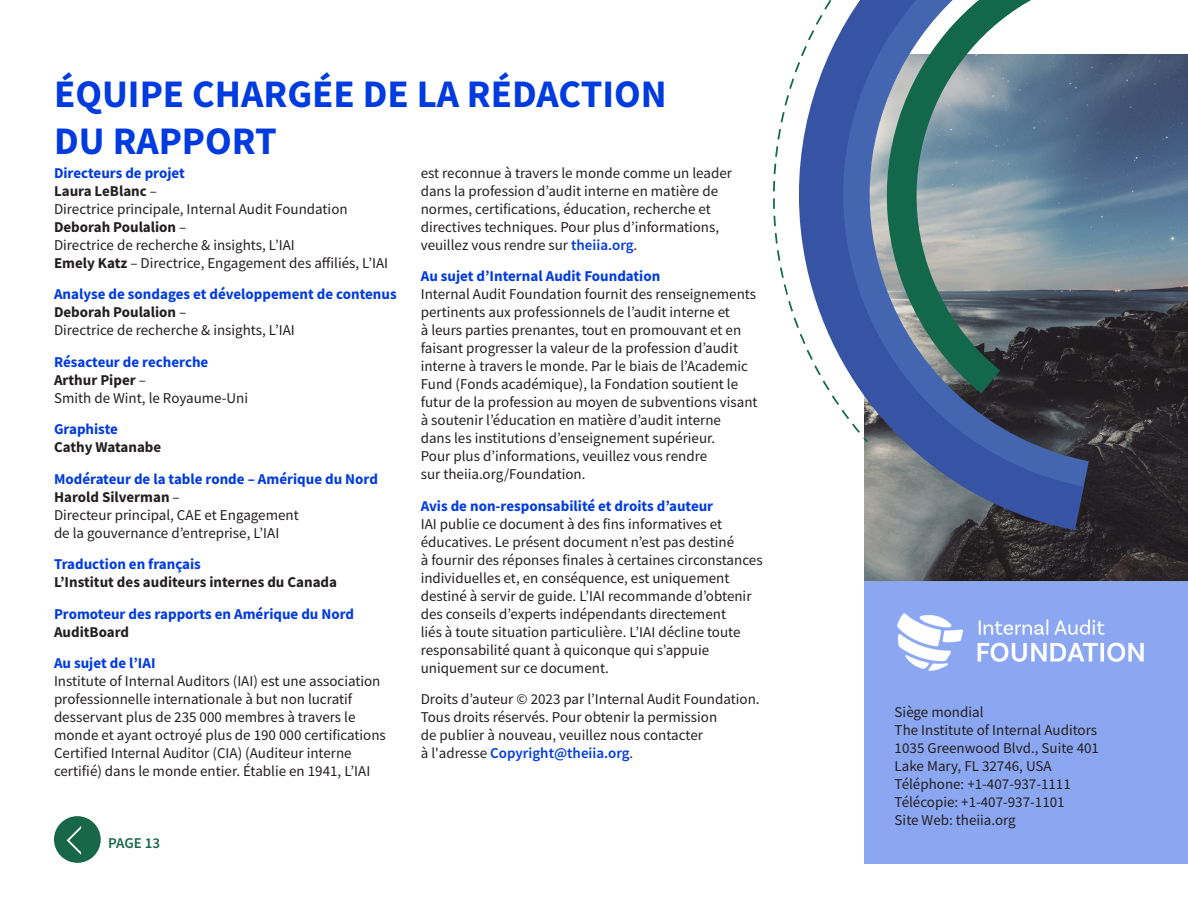
<style>
.page{position:relative;width:1188px;height:918px;background:#fff}
.page>*{position:absolute;margin:0;border:0;box-sizing:border-box;transform-origin:0 0}
.t1{font:58.5px "Asgalt";color:#fff}
.t2{font:700 39px/46.8px "Source Sans Pro";color:#003be0}
.t3{font:15px/18px "Source Sans Pro";color:#231f20}
.t4{font:700 15px/18px "Source Sans Pro";color:#003be0}
.t5{font:700 15px/18px "Source Sans Pro";color:#231f20}
.t6{font:600 15px "Source Sans Pro";letter-spacing:-.005em;color:#18674b}
.s1{font-weight:700;color:#003be0}
.s2{font-weight:700}
.s3{color:#231f20}
.s4{font-weight:400;color:#231f20}
.s5{color:#003be0}
.s6{font-weight:600;color:#003be0}
</style>
<div class="page">
<div style="left:864px;top:580px;width:324px;height:284px;background:#8ca7f1"></div>
<div style="left:54px;top:816px;width:47px;height:47px;background:#18674b;border-radius:50%"></div>
<img style="left:897px;top:613px;width:247px;height:58px">
<img style="left:864px;top:54px;width:324px;height:526px">
<svg style="left:787px;top:0;width:347px;height:560px"></svg>
<p class="t2" style="left:54px;top:70px;width:614px">ÉQUIPE CHARGÉE DE LA RÉDACTION<br>DU RAPPORT</p>
<p class="t3" style="left:54px;top:163px;width:336px"><span class="s1">Directeurs de projet<br></span><span class="s2">Laura LeBlanc</span> –<br>Directrice principale, Internal Audit Foundation <span class="s2">Deborah Poulalion</span> –<br>Directrice de recherche &amp; insights, L’IAI<br><span class="s2">Emely Katz</span> – Directrice, Engagement des affiliés, L’IAI</p>
<p class="t4" style="left:54px;top:285px;width:344px">Analyse de sondages et développement de contenus<br><span class="s3">Deborah Poulalion</span> <span class="s4">–<br>Directrice de recherche &amp; insights, L’IAI</span></p>
<p class="t3" style="left:54px;top:352px;width:196px"><span class="s1">Résacteur de recherche<br></span><span class="s2">Arthur Piper</span> –<br>Smith de Wint, le Royaume-Uni</p>
<p class="t5" style="left:54px;top:420px;width:109px"><span class="s5">Graphiste<br></span>Cathy Watanabe</p>
<p class="t3" style="left:54px;top:469px;width:325px"><span class="s1">Modérateur de la table ronde – Amérique du Nord </span><span class="s2">Harold Silverman</span> –<br>Directeur principal, CAE et Engagement<br>de la gouvernance d’entreprise, L’IAI</p>
<p class="t5" style="left:54px;top:555px;width:285px"><span class="s5">Traduction en français<br></span>L’Institut des auditeurs internes du Canada</p>
<p class="t4" style="left:54px;top:604px;width:302px">Promoteur des rapports en Amérique du Nord<br><span class="s3">AuditBoard</span></p>
<p class="t3" style="left:54px;top:654px;width:333px"><span class="s1">Au sujet de l’IAI<br></span>Institute of Internal Auditors (IAI) est une association professionnelle internationale à but non lucratif desservant plus de 235 000 membres à travers le monde et ayant octroyé plus de 190 000 certifications Certified Internal Auditor (CIA) (Auditeur interne certifié) dans le monde entier. Établie en 1941, L’IAI</p>
<p class="t3" style="left:421px;top:163px;width:313px">est reconnue à travers le monde comme un leader dans la profession d’audit interne en matière de normes, certifications, éducation, recherche et directives techniques. Pour plus d’informations, veuillez vous rendre sur <span class="s6">theiia.org</span>.</p>
<p class="t3" style="left:421px;top:267px;width:338px"><span class="s1">Au sujet d’Internal Audit Foundation<br></span>Internal Audit Foundation fournit des renseignements pertinents aux professionnels de l’audit interne et<br>à leurs parties prenantes, tout en promouvant et en faisant progresser la valeur de la profession d’audit interne à travers le monde. Par le biais de l’Academic Fund (Fonds académique), la Fondation soutient le futur de la profession au moyen de subventions visant à soutenir l’éducation en matière d’audit interne<br>dans les institutions d’enseignement supérieur.<br>Pour plus d’informations, veuillez vous rendre<br>sur theiia.org/Foundation.</p>
<p class="t3" style="left:421px;top:496px;width:343px"><span class="s1">Avis de non-responsabilité et droits d’auteur<br></span>IAI publie ce document à des fins informatives et éducatives. Le présent document n’est pas destiné<br>à fournir des réponses finales à certaines circonstances individuelles et, en conséquence, est uniquement destiné à servir de guide. L’IAI recommande d’obtenir des conseils d’experts indépendants directement<br>liés à toute situation particulière. L’IAI décline toute responsabilité quant à quiconque qui s’appuie uniquement sur ce document.</p>
<p class="t3" style="left:421px;top:690px;width:340px">Droits d’auteur © 2023 par l’Internal Audit Foundation.<br>Tous droits réservés. Pour obtenir la permission<br>de publier à nouveau, veuillez nous contacter<br>à l'adresse <span class="s6">Copyright@theiia.org</span>.</p>
<p class="t1" style="left:67px;top:818px;width:20px">&lt;</p>
<p class="t6" style="left:108px;top:833px;width:54px">PAGE 13</p>
<p class="t3" style="left:895px;top:703px;width:206px">Siège mondial<br>The Institute of Internal Auditors<br>1035 Greenwood Blvd., Suite 401<br>Lake Mary, FL 32746, USA<br>Téléphone: +1-407-937-1111<br>Télécopie: +1-407-937-1101<br>Site Web: theiia.org</p>
</div>
